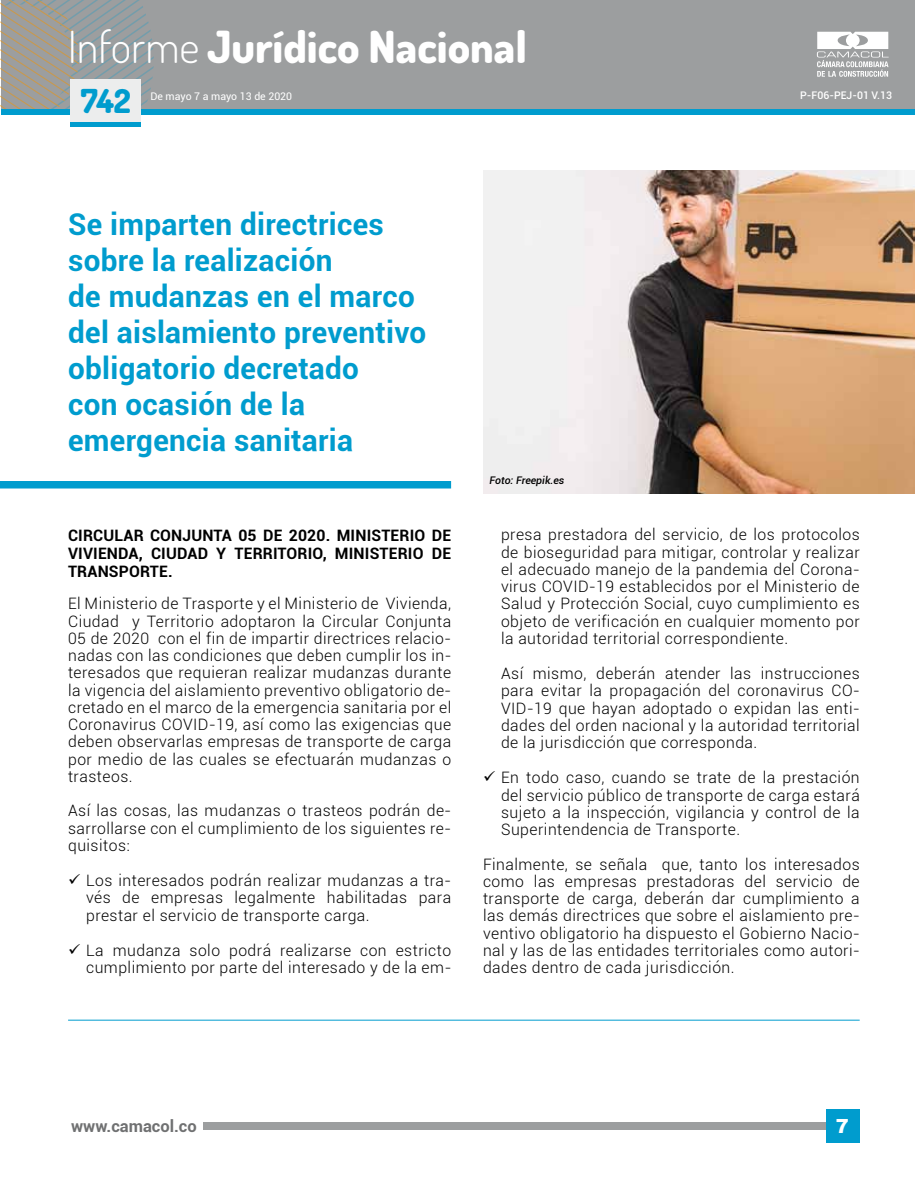
<style>
.page{position:relative;width:915px;height:1191px;background:#fff}
.page>*{position:absolute;margin:0;border:0;box-sizing:border-box;transform-origin:0 0}
.t1{font:800 44.25px "Dosis";color:#fff}
.t2{font:800 33px "Dosis";color:#009cce}
.t3{font:700 30px/36px "Roboto";letter-spacing:.01em;color:#009cce}
.t4{font:900 19.5px "Roboto";color:#fff}
.t5{font:900 19.5px "Arial";color:#fff}
.t6{font:700 16.5px "Roboto";color:#707172}
.t7{font:300 15.75px/17.2px "Roboto";letter-spacing:.03em;color:#000;text-align:justify}
.t8{font:700 15.75px "Roboto";letter-spacing:.01em;color:#000}
.t9{font:10.5px "Roboto";color:#fff}
.t10{font:500 10.5px "Roboto";color:#fff}
.t11{font:italic 500 10.5px "Roboto";color:#000}
.s1{font-weight:300}
</style>
<div class="page">
<div style="left:203px;top:1122px;width:655px;height:7px;background:#9c9e9f"></div>
<div style="left:825px;top:1109px;width:33px;height:34px;background:#009cce"></div>
<div style="left:1px;top:0;width:913px;height:108px;background:#9c9e9f"></div>
<div style="left:1px;top:109px;width:913px;height:5px;background:#009cce"></div>
<svg style="left:1px;top:0;width:158px;height:109px"></svg>
<svg style="left:817px;top:32px;width:71px;height:45px"></svg>
<div style="left:70px;top:122px;width:70px;height:5px;background:#009cce"></div>
<div style="left:70px;top:79px;width:70px;height:43px;background:#eceded"></div>
<img style="left:483px;top:170px;width:431px;height:323px">
<div style="left:0;top:481px;width:451px;height:7px;background:#009cce"></div>
<hr style="left:68px;top:1019px;width:791px;height:1px;background:#009cce">
<h1 class="t1" style="left:68px;top:18px;width:460px"><span class="s1">Informe</span> Jurídico Nacional</h1>
<h2 class="t2" style="left:81px;top:80px;width:51px">742</h2>
<p class="t9" style="left:150px;top:89px;width:143px">De mayo 7 a mayo 13 de 2020</p>
<h3 class="t3" style="left:68px;top:205px;width:360px">Se imparten directrices sobre la realización<br>de mudanzas en el marco del aislamiento preventivo obligatorio decretado<br>con ocasión de la emergencia sanitaria</h3>
<p class="t11" style="left:489px;top:473px;width:76px">Foto: Freepik.es</p>
<p class="t10" style="left:800px;top:87px;width:93px">P-F06-PEJ-01 V.13</p>
<p class="t8" style="left:68px;top:524px;width:308px">Ci rcular Conj unta 05 de 2020. Mi niste</p>
<p class="t8" style="left:399px;top:524px;width:51px">rio de</p>
<p class="t8" style="left:68px;top:542px;width:306px">Vivienda, Ci udad y Territorio, Mi niste</p>
<p class="t8" style="left:397px;top:542px;width:53px">rio de</p>
<p class="t8" style="left:68px;top:560px;width:106px">Transporte.</p>
<p class="t7" style="left:68px;top:594px;width:384px">El Ministerio de Trasporte y el Ministerio de Vivienda, Ciudad y Territorio adoptaron la Circular Conjunta 05 de 2020 con el fin de impartir directrices relacio&shy;nadas con las condiciones que deben cumplir los in&shy;teresados que requieran realizar mudanzas durante la vigencia del aislamiento preventivo obligatorio de&shy;cretado en el marco de la emergencia sanitaria por el Coronavirus COVID-19, así como las exigencias que deben observarlas empresas de transporte de carga por medio de las cuales se efectuarán mudanzas o trasteos.</p>
<p class="t7" style="left:68px;top:801px;width:384px">Así las cosas, las mudanzas o trasteos podrán de&shy;sarrollarse con el cumplimiento de los siguientes re&shy;quisitos:</p>
<p class="t7" style="left:86px;top:871px;width:366px;text-indent:-18px">✓ Los interesados podrán realizar mudanzas a tra&shy;vés de empresas legalmente habilitadas para prestar el servicio de transporte carga.</p>
<p class="t7" style="left:68px;top:941px;width:384px;text-align:right">✓ La mudanza solo podrá realizarse con estricto cumplimiento por parte del interesado y de la em-</p>
<p class="t7" style="left:501px;top:525px;width:360px">presa prestadora del servicio, de los protocolos de bioseguridad para mitigar, controlar y realizar el adecuado manejo de la pandemia del Corona&shy;virus COVID-19 establecidos por el Ministerio de Salud y Protección Social, cuyo cumplimiento es objeto de verificación en cualquier momento por la autoridad territorial correspondiente.</p>
<p class="t7" style="left:501px;top:664px;width:360px">Así mismo, deberán atender las instrucciones para evitar la propagación del coronavirus CO-VID-19 que hayan adoptado o expidan las enti&shy;dades del orden nacional y la autoridad territorial de la jurisdicción que corresponda.</p>
<p class="t7" style="left:501px;top:768px;width:360px;text-indent:-18px">✓ En todo caso, cuando se trate de la prestación del servicio público de transporte de carga estará sujeto a la inspección, vigilancia y control de la Superintendencia de Transporte.</p>
<p class="t7" style="left:483px;top:855px;width:378px">Finalmente, se señala que, tanto los interesados como las empresas prestadoras del servicio de transporte de carga, deberán dar cumplimiento a las demás directrices que sobre el aislamiento pre&shy;ventivo obligatorio ha dispuesto el Gobierno Nacio&shy;nal y las de las entidades territoriales como autori&shy;dades dentro de cada jurisdicción.</p>
<p class="t5" style="left:835px;top:1111px;width:15px">7</p>
<p class="t6" style="left:71px;top:1114px;width:127px">www.camacol.co</p>
<p class="t4" style="left:836px;top:1114px;width:13px">1</p>
</div>
